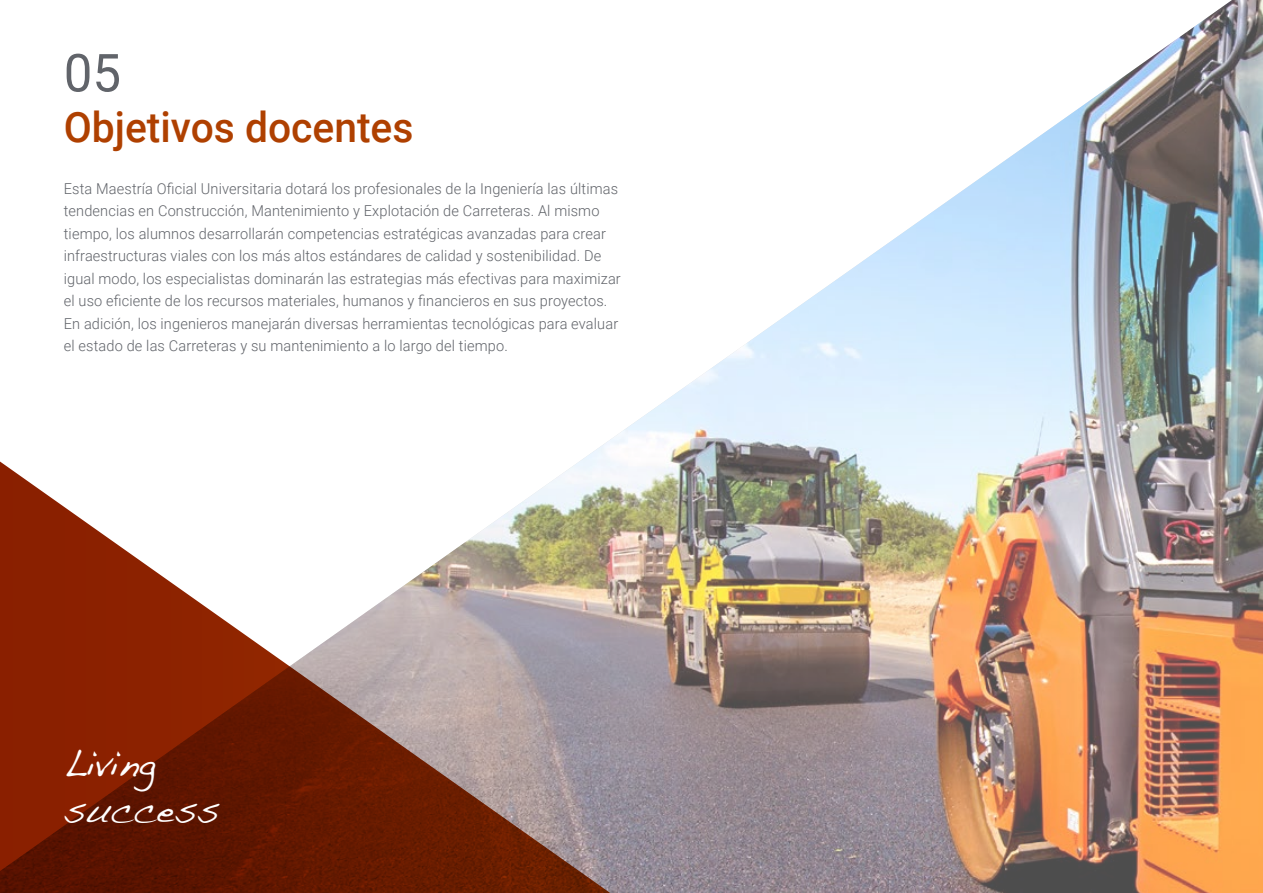
<style>
.page{position:relative;width:1263px;height:893px;background:#fff}
.page>*{position:absolute;margin:0;border:0;box-sizing:border-box;transform-origin:0 0}
.t1{font:52.5px "Roboto";color:#61646a}
.t2{font:500 42px "Roboto";color:#af4000}
.t3{font:37.5px/46px "Handwriting Dakota";color:#fff}
.t4{font:300 15px/22.5px "Roboto";letter-spacing:.01em;color:#61646a}
</style>
<div class="page">
<img style="left:602px;top:0;width:661px;height:893px">
<svg style="left:0;top:446px;width:640px;height:447px"></svg>
<h1 class="t1" style="left:64px;top:36px;width:59px">05</h1>
<h2 class="t2" style="left:64px;top:98px;width:351px">Objetivos docentes</h2>
<p class="t4" style="left:64px;top:177px;width:559px">Esta Maestría Oficial Universitaria dotará los profesionales de la Ingeniería las últimas tendencias en Construcción, Mantenimiento y Explotación de Carreteras. Al mismo tiempo, los alumnos desarrollarán competencias estratégicas avanzadas para crear infraestructuras viales con los más altos estándares de calidad y sostenibilidad. De igual modo, los especialistas dominarán las estrategias más efectivas para maximizar el uso eficiente de los recursos materiales, humanos y financieros en sus proyectos.<br>En adición, los ingenieros manejarán diversas herramientas tecnológicas para evaluar el estado de las Carreteras y su mantenimiento a lo largo del tiempo.</p>
<h3 class="t3" style="left:64px;top:740px;width:157px">Living success</h3>
</div>
